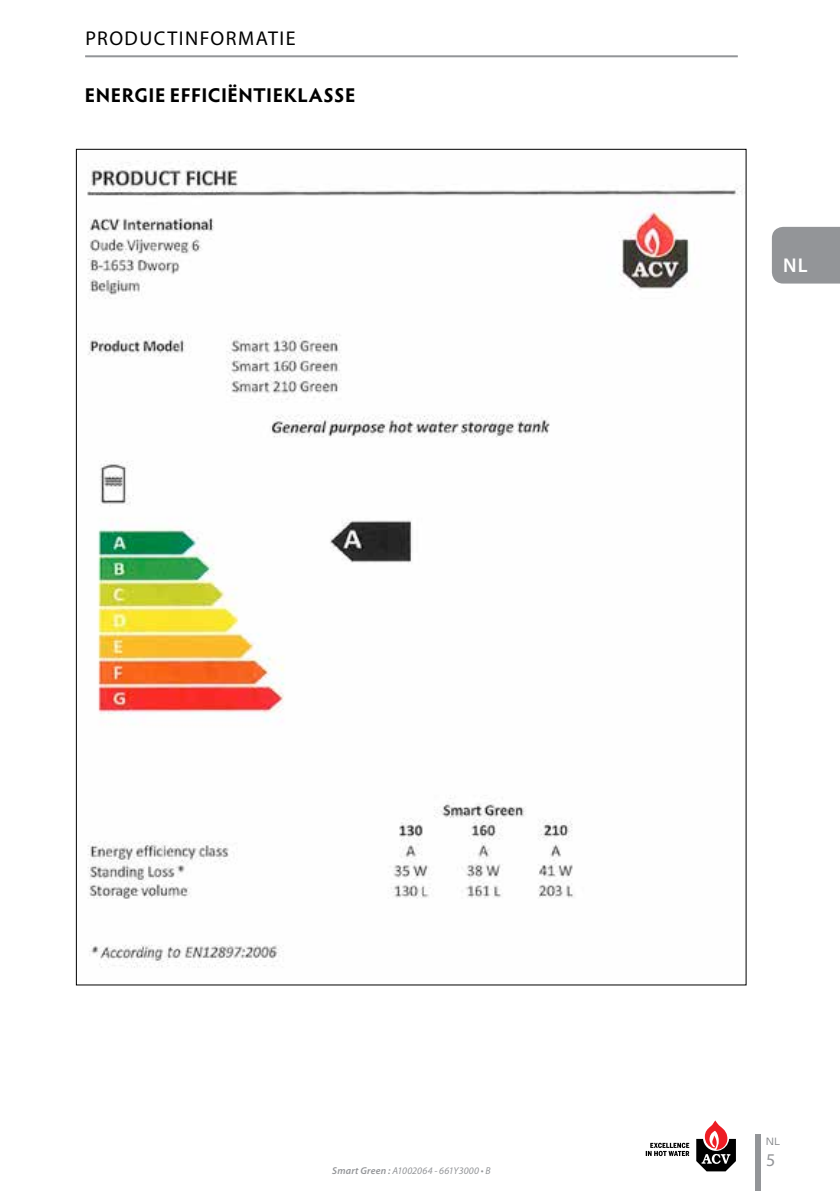
<style>
.page{position:relative;width:840px;height:1191px;background:#fff}
.page>*{position:absolute;margin:0;border:0;box-sizing:border-box;transform-origin:0 0}
.t1{font:700 20px "Hypatia Sans Pro";letter-spacing:.025em;color:#000}
.t2{font:20px "Myriad Pro";letter-spacing:.075em;color:#000}
.t3{font:600 20px "Myriad Pro";color:#fff}
.t4{font:18px "Myriad Pro";color:#939598}
.t5{font:italic 10px "Myriad Pro";letter-spacing:.01em;color:#939598}
.t6{font:9.8px "Eurostile LT Std";color:#808285}
.s1{font-weight:600}
</style>
<div class="page">
<div style="left:771px;top:227px;width:68px;height:56px;background:#939598"></div>
<hr style="left:85px;top:55px;width:652px;height:2px;background:#939598">
<img style="left:87px;top:162px;width:655px;height:806px">
<svg style="left:645px;top:1120px;width:91px;height:52px"></svg>
<div style="left:754px;top:1134px;width:6px;height:57px;background:#939598"></div>
<h1 class="t2" style="left:85px;top:26px;width:212px">PRODUCTINFORMATIE</h1>
<h1 class="t1" style="left:85px;top:81px;width:272px">ENERGIE EFFICIËNTIEKLASSE</h1>
<h1 class="t3" style="left:782px;top:253px;width:26px">NL</h1>
<p class="t5" style="left:332px;top:1164px;width:160px"><span class="s1">Smart Green :</span> A1002064 - 661Y3000 • B</p>
<p class="t6" style="left:765px;top:1135px;width:15px">nl</p>
<h2 class="t4" style="left:765px;top:1149px;width:11px">5</h2>
</div>
